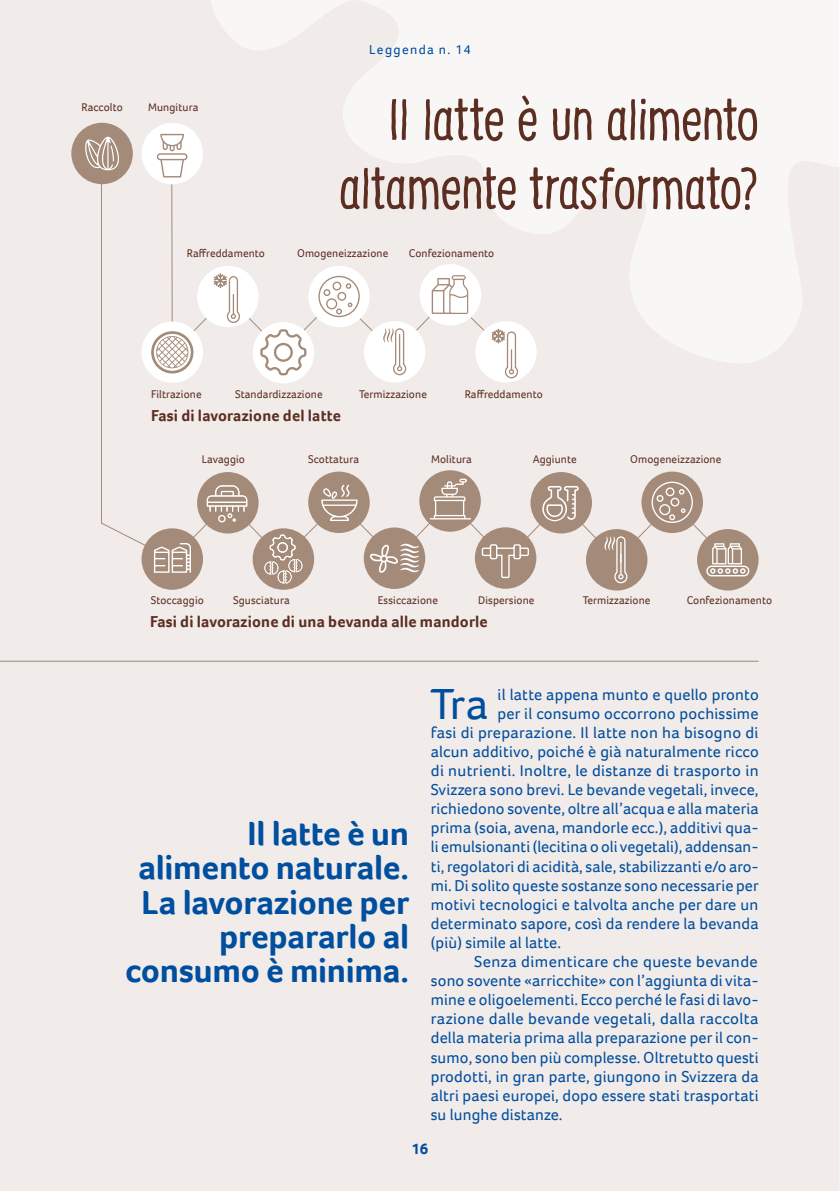
<style>
.page{position:relative;width:840px;height:1191px;background:#fff}
.page>*{position:absolute;margin:0;border:0;box-sizing:border-box;transform-origin:0 0}
.t1{font:condensed 57.2px/68.8px "Supernettcn";letter-spacing:-.015em;color:#5c2e22;text-align:right}
.t2{font:44.6px "Foco";color:#004e9e}
.t3{font:700 34.4px/34.4px "Foco";letter-spacing:-.01em;color:#004e9e;text-align:right}
.t4{font:16.2px "Foco";letter-spacing:.01em;color:#004e9e}
.t5{font:700 16.2px "Foco";letter-spacing:.01em;color:#5c2e22}
.t6{font:700 15.6px "Foco";color:#004e9e}
.t7{font:13.4px "Foco";letter-spacing:.1em;color:#004e9e}
.t8{font:11.4px "Foco";letter-spacing:.01em;color:#5c2e22}
</style>
<div class="page">
<div style="left:0;top:0;width:839px;height:1191px;background:#f1ebe9"></div>
<svg style="left:211px;top:0;width:628px;height:363px;fill:#f9f7f6"></svg>
<svg style="left:100px;top:158px;width:628px;height:403px"></svg>
<div style="left:141px;top:321px;width:62px;height:62px;background:#fff;border-radius:50%"></div>
<svg style="left:156px;top:336px;width:32px;height:32px"></svg>
<div style="left:151px;top:331px;width:42px;height:42px;border:3px solid #a48a78;border-radius:50%"></div>
<div style="left:419px;top:264px;width:62px;height:61px;background:#fff;border-radius:50%"></div>
<svg style="left:431px;top:275px;width:37px;height:39px"></svg>
<div style="left:71px;top:123px;width:62px;height:61px;background:#a48a78;border-radius:50%"></div>
<svg style="left:85px;top:137px;width:34px;height:33px"></svg>
<div style="left:141px;top:528px;width:62px;height:62px;background:#a48a78;border-radius:50%"></div>
<svg style="left:154px;top:543px;width:37px;height:30px"></svg>
<div style="left:419px;top:470px;width:61px;height:62px;background:#a48a78;border-radius:50%"></div>
<svg style="left:429px;top:478px;width:42px;height:41px"></svg>
<div style="left:530px;top:472px;width:61px;height:61px;background:#a48a78;border-radius:50%"></div>
<svg style="left:542px;top:486px;width:36px;height:35px"></svg>
<div style="left:585px;top:529px;width:62px;height:61px;background:#a48a78;border-radius:50%"></div>
<svg style="left:604px;top:536px;width:23px;height:47px"></svg>
<div style="left:641px;top:471px;width:61px;height:62px;background:#a48a78;border-radius:50%"></div>
<svg style="left:651px;top:481px;width:42px;height:42px"></svg>
<div style="left:308px;top:266px;width:61px;height:61px;background:#fff;border-radius:50%"></div>
<svg style="left:318px;top:275px;width:42px;height:43px"></svg>
<div style="left:696px;top:529px;width:62px;height:61px;background:#a48a78;border-radius:50%"></div>
<svg style="left:706px;top:543px;width:43px;height:33px"></svg>
<div style="left:252px;top:322px;width:62px;height:61px;background:#fff;border-radius:50%"></div>
<svg style="left:260px;top:329px;width:46px;height:46px"></svg>
<div style="left:364px;top:321px;width:61px;height:61px;background:#fff;border-radius:50%"></div>
<svg style="left:383px;top:328px;width:23px;height:47px"></svg>
<div style="left:475px;top:321px;width:61px;height:61px;background:#fff;border-radius:50%"></div>
<svg style="left:491px;top:328px;width:27px;height:50px"></svg>
<hr style="left:510px;top:349px;width:2px;height:21px;background:#a48a78">
<div style="left:197px;top:266px;width:61px;height:61px;background:#fff;border-radius:50%"></div>
<svg style="left:213px;top:273px;width:27px;height:50px"></svg>
<div style="left:141px;top:123px;width:62px;height:61px;background:#fff;border-radius:50%"></div>
<svg style="left:157px;top:134px;width:30px;height:43px"></svg>
<div style="left:197px;top:472px;width:61px;height:61px;background:#a48a78;border-radius:50%"></div>
<svg style="left:206px;top:485px;width:41px;height:38px"></svg>
<div style="left:252px;top:528px;width:62px;height:62px;background:#a48a78;border-radius:50%"></div>
<svg style="left:264px;top:534px;width:38px;height:49px"></svg>
<div style="left:363px;top:527px;width:62px;height:62px;background:#a48a78;border-radius:50%"></div>
<svg style="left:370px;top:543px;width:49px;height:30px"></svg>
<div style="left:308px;top:471px;width:61px;height:62px;background:#a48a78;border-radius:50%"></div>
<svg style="left:321px;top:485px;width:36px;height:36px"></svg>
<div style="left:474px;top:527px;width:62px;height:62px;background:#a48a78;border-radius:50%"></div>
<svg style="left:481px;top:544px;width:48px;height:35px"></svg>
<hr style="left:0;top:661px;width:758px;height:1px;background:#a48a78">
<p class="t8" style="left:81px;top:100px;width:43px">Raccolto</p>
<p class="t8" style="left:148px;top:100px;width:52px">Mungitura</p>
<p class="t8" style="left:187px;top:246px;width:79px">Raffreddamento</p>
<p class="t7" style="left:369px;top:41px;width:103px">Leggenda n. 14</p>
<p class="t1" style="left:339px;top:84px;width:421px">Il latte è un alimento altamente trasformato?</p>
<p class="t8" style="left:297px;top:246px;width:93px">Omogeneizzazione</p>
<p class="t8" style="left:408px;top:246px;width:87px">Confezionamento</p>
<p class="t8" style="left:151px;top:386px;width:52px">Filtrazione</p>
<p class="t8" style="left:464px;top:386px;width:79px">Raffreddamento</p>
<p class="t5" style="left:151px;top:404px;width:191px">Fasi di lavorazione del latte</p>
<p class="t8" style="left:235px;top:386px;width:89px">Standardizzazione</p>
<p class="t8" style="left:359px;top:386px;width:69px">Termizzazione</p>
<p class="t8" style="left:202px;top:452px;width:45px">Lavaggio</p>
<p class="t8" style="left:308px;top:452px;width:52px">Scottatura</p>
<p class="t8" style="left:431px;top:452px;width:42px">Molitura</p>
<p class="t8" style="left:532px;top:452px;width:45px">Aggiunte</p>
<p class="t8" style="left:629px;top:452px;width:93px">Omogeneizzazione</p>
<p class="t8" style="left:151px;top:593px;width:55px">Stoccaggio</p>
<p class="t8" style="left:233px;top:593px;width:58px">Sgusciatura</p>
<p class="t8" style="left:377px;top:593px;width:62px">Essiccazione</p>
<p class="t8" style="left:478px;top:593px;width:58px">Dispersione</p>
<p class="t8" style="left:582px;top:593px;width:69px">Termizzazione</p>
<p class="t8" style="left:686px;top:593px;width:87px">Confezionamento</p>
<p class="t5" style="left:150px;top:611px;width:338px">Fasi di lavorazione di una bevanda alle mandorle</p>
<p class="t3" style="left:125px;top:815px;width:285px">Il latte è un alimento naturale.<br>La lavorazione per prepararlo al consumo è minima.</p>
<p class="t2" style="left:430px;top:674px;width:59px">Tra</p>
<p class="t4" style="left:497px;top:683px;width:262px">il latte appena munto e quello pronto</p>
<p class="t4" style="left:497px;top:702px;width:262px">per il consumo occorrono pochissime</p>
<p class="t4" style="left:430px;top:721px;width:329px">fasi di preparazione. Il latte non ha bisogno di</p>
<p class="t4" style="left:430px;top:740px;width:329px">alcun additivo, poiché è già naturalmente ricco</p>
<p class="t4" style="left:430px;top:760px;width:329px">di nutrienti. Inoltre, le distanze di trasporto in</p>
<p class="t4" style="left:430px;top:779px;width:329px">Svizzera sono brevi. Le bevande vegetali, invece,</p>
<p class="t4" style="left:430px;top:798px;width:329px">richiedono sovente, oltre all’acqua e alla materia</p>
<p class="t4" style="left:430px;top:817px;width:329px">prima (soia, avena, mandorle ecc.), additivi qua-</p>
<p class="t4" style="left:430px;top:836px;width:329px">li emulsionanti (lecitina o oli vegetali), addensan-</p>
<p class="t4" style="left:430px;top:855px;width:329px">ti, regolatori di acidità, sale, stabilizzanti e/o aro-</p>
<p class="t4" style="left:430px;top:874px;width:329px">mi. Di solito queste sostanze sono necessarie per</p>
<p class="t4" style="left:430px;top:893px;width:329px">motivi tecnologici e talvolta anche per dare un</p>
<p class="t4" style="left:430px;top:912px;width:329px">determinato sapore, così da rendere la bevanda</p>
<p class="t4" style="left:430px;top:931px;width:132px">(più) simile al latte.</p>
<p class="t4" style="left:474px;top:950px;width:285px">Senza dimenticare che queste bevande</p>
<p class="t4" style="left:430px;top:970px;width:329px">sono sovente «arricchite» con l’aggiunta di vita-</p>
<p class="t4" style="left:430px;top:989px;width:329px">mine e oligoelementi. Ecco perché le fasi di lavo-</p>
<p class="t4" style="left:430px;top:1008px;width:329px">razione dalle bevande vegetali, dalla raccolta</p>
<p class="t4" style="left:430px;top:1027px;width:329px">della materia prima alla preparazione per il con-</p>
<p class="t4" style="left:430px;top:1046px;width:329px">sumo, sono ben più complesse. Oltretutto questi</p>
<p class="t4" style="left:430px;top:1065px;width:329px">prodotti, in gran parte, giungono in Svizzera da</p>
<p class="t4" style="left:430px;top:1084px;width:329px">altri paesi europei, dopo essere stati trasportati</p>
<p class="t4" style="left:430px;top:1103px;width:133px">su lunghe distanze.</p>
<p class="t6" style="left:411px;top:1138px;width:19px">16</p>
</div>
